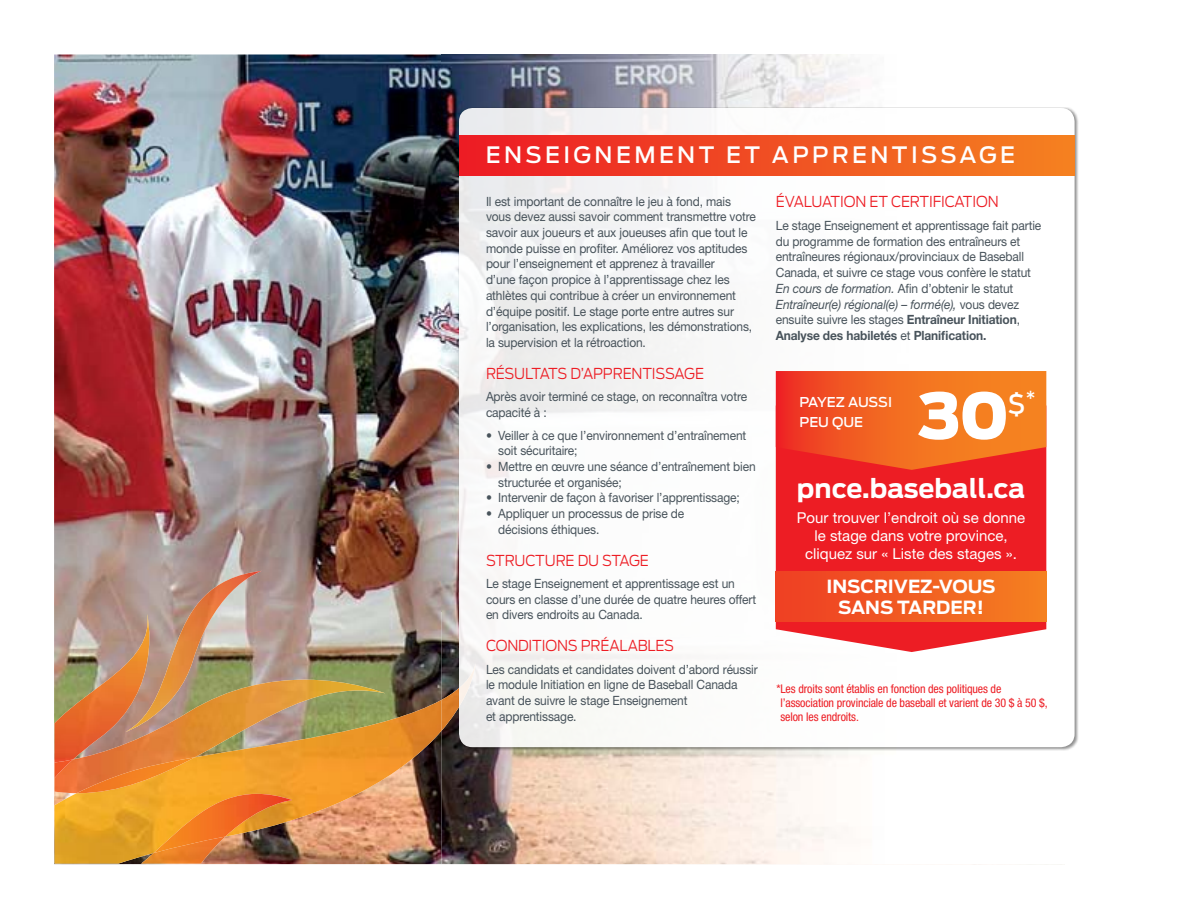
<style>
.page{position:relative;width:1188px;height:918px;background:#fff}
.page>*{position:absolute;margin:0;border:0;box-sizing:border-box;transform-origin:0 0}
.t1{font:900 63px "Antenna";color:#fff}
.t2{font:500 27px "Antenna";color:#fff}
.t3{font:700 25.8px "Antenna";color:#fff}
.t4{font:500 22.5px "Antenna";letter-spacing:.15em;color:#fff}
.t5{font:700 18px/21px "Antenna";color:#fff;text-align:center}
.t6{font:500 16.5px "Antenna";color:#fff}
.t7{font:300 15px "Antenna";letter-spacing:-.01em;color:#ed1d24;scale:.94 1}
.t8{font:15px/18px "Helvetica Neue";color:#fff;text-align:center}
.t9{font:500 13.5px "Antenna";color:#fff}
.t10{font:12.75px/15.8px "Helvetica Neue";letter-spacing:-.01em;color:#48535b;scale:.94 1}
.t11{font:condensed 12px/14.4px "Helvetica Neue";letter-spacing:-.01em;color:#ed1d24}
.s1{font-style:italic}
.s2{font-weight:700}
</style>
<div class="page">
<img style="left:54px;top:54px;width:388px;height:646px">
<img style="left:442px;top:54px;width:418px;height:556px">
<img style="left:442px;top:610px;width:624px;height:254px">
<img style="left:54px;top:614px;width:71px;height:66px">
<img style="left:54px;top:700px;width:388px;height:164px">
<img style="left:442px;top:662px;width:16px;height:69px">
<img style="left:54px;top:680px;width:331px;height:113px">
<img style="left:54px;top:759px;width:19px;height:19px">
<img style="left:77px;top:757px;width:118px;height:36px">
<img style="left:125px;top:571px;width:137px;height:161px">
<img style="left:141px;top:837px;width:84px;height:27px">
<img style="left:153px;top:794px;width:139px;height:59px">
<div style="left:459px;top:108px;width:616px;height:639px;background:#fff;border-radius:14px"></div>
<div style="left:459px;top:135px;width:616px;height:40px;background:linear-gradient(to right,#ec1a25,#f48220)"></div>
<svg style="left:776px;top:470px;width:270px;height:182px;background:#ee3136"></svg>
<div style="left:776px;top:572px;width:270px;height:49px;background:linear-gradient(to right,#ee3c24,#f57f20)"></div>
<svg style="left:776px;top:371px;width:270px;height:99px;background:#f15e21"></svg>
<h3 class="t4" style="left:486px;top:142px;width:528px">ENSEIGNEME NT ET APPRE NTISSAGE</h3>
<p class="t10" style="left:486px;top:193px;width:289px">Il est important de connaître le jeu à fond, mais vous devez aussi savoir comment transmettre votre savoir aux joueurs et aux joueuses afin que tout le monde puisse en profiter. Améliorez vos aptitudes pour l’enseignement et apprenez à travailler<br>d’une façon propice à l’apprentissage chez les athlètes qui contribue à créer un environnement d’équipe positif. Le stage porte entre autres sur l’organisation, les explications, les démonstrations, la supervision et la rétroaction.</p>
<p class="t7" style="left:486px;top:364px;width:233px">RÉSULTATS D’APPR ENTISSAGE</p>
<p class="t10" style="left:486px;top:389px;width:279px">Après avoir terminé ce stage, on reconnaîtra votre capacité à :</p>
<p class="t10" style="left:498px;top:427px;width:265px;text-indent:-12px">• Veiller à ce que l’environnement d’entraînement soit sécuritaire;</p>
<p class="t10" style="left:498px;top:458px;width:275px;text-indent:-12px">• Mettre en œuvre une séance d’entraînement bien structurée et organisée;</p>
<p class="t10" style="left:486px;top:490px;width:272px">• Intervenir de façon à favoriser l’apprentissage;</p>
<p class="t10" style="left:498px;top:506px;width:199px;text-indent:-12px">• Appliquer un processus de prise de décisions éthiques.</p>
<p class="t7" style="left:486px;top:551px;width:175px">STRUCTUR E DU STAGE</p>
<p class="t10" style="left:486px;top:575px;width:289px">Le stage Enseignement et apprentissage est un cours en classe d’une durée de quatre heures offert en divers endroits au Canada.</p>
<p class="t7" style="left:486px;top:637px;width:202px">CONDITIONS PRÉALABLES</p>
<p class="t10" style="left:486px;top:661px;width:291px">Les candidats et candidates doivent d’abord réussir le module Initiation en ligne de Baseball Canada avant de suivre le stage Enseignement<br>et apprentissage.</p>
<p class="t7" style="left:776px;top:193px;width:239px">ÉVALUATION ET CERTIFICATION</p>
<p class="t10" style="left:776px;top:217px;width:284px">Le stage Enseignement et apprentissage fait partie du programme de formation des entraîneurs et entraîneures régionaux/provinciaux de Baseball Canada, et suivre ce stage vous confère le statut <span class="s1">En cours de formation.</span> Afin d’obtenir le statut <span class="s1">Entraîneur(e) régional(e) – formé(e),</span> vous devez ensuite suivre les stages <span class="s2">Entraîneur Initiation</span>, <span class="s2">Analyse des habiletés</span> et <span class="s2">Planification.</span></p>
<p class="t6" style="left:1026px;top:387px;width:11px">*</p>
<h1 class="t1" style="left:918px;top:379px;width:92px">30</h1>
<h2 class="t2" style="left:1008px;top:388px;width:20px">$</h2>
<p class="t9" style="left:799px;top:394px;width:78px">PAYEZ AUSSI</p>
<p class="t9" style="left:799px;top:414px;width:65px">PEU QUE</p>
<h3 class="t3" style="left:797px;top:473px;width:230px">pnce.baseball.ca</h3>
<p class="t8" style="left:797px;top:509px;width:230px">Pour trouver l’endroit où se donne le stage dans votre province, cliquez sur « Liste des stages ».</p>
<h3 class="t5" style="left:826px;top:576px;width:171px">INSCRIVEZ-VOUS<br>SANS TARDER!</h3>
<p class="t11" style="left:780px;top:681px;width:269px;text-indent:-4px">*Les droits sont établis en fonction des politiques de l’association provinciale de baseball et varient de 30 $ à 50 $, selon les endroits.</p>
</div>
